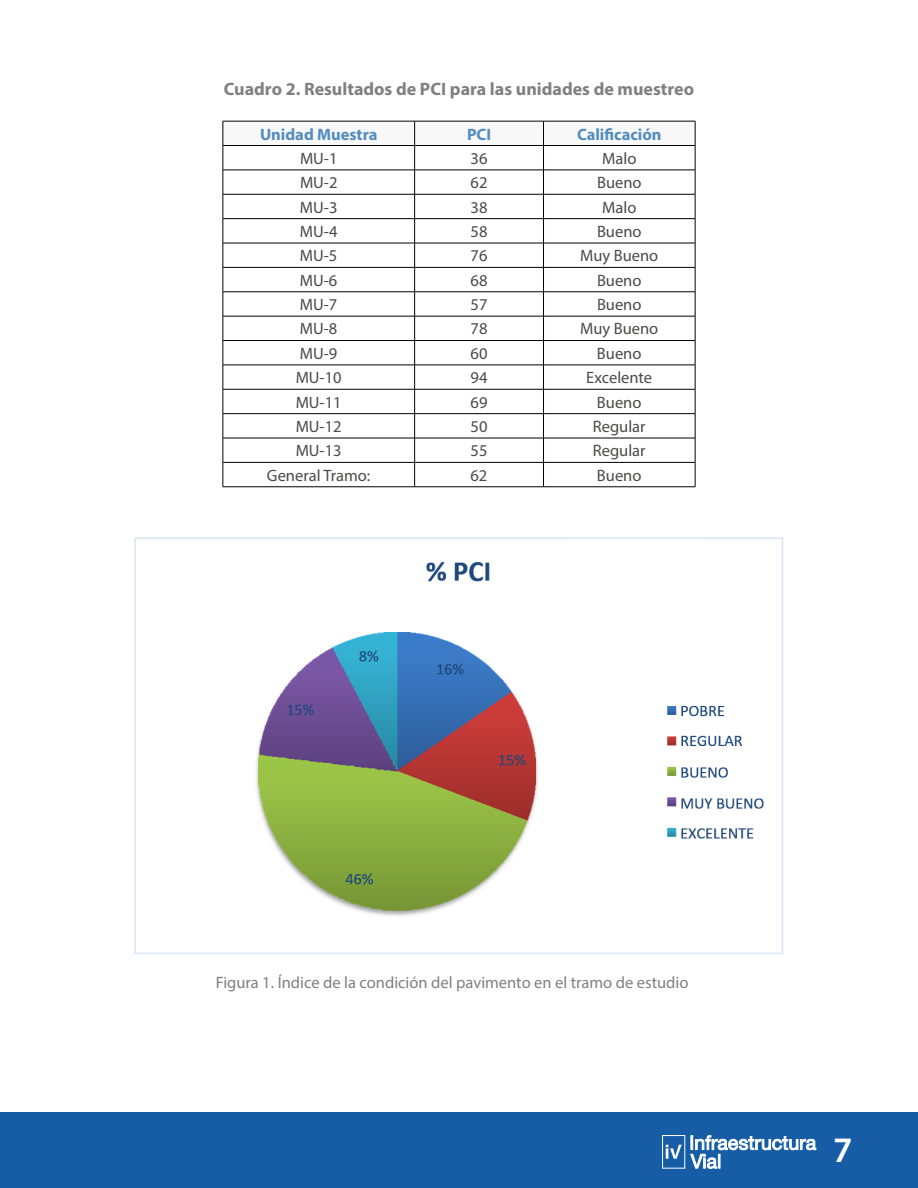
<style>
.page{position:relative;width:918px;height:1188px;background:#fff}
.page>*{position:absolute;margin:0;border:0;box-sizing:border-box;transform-origin:0 0}
.t1{font:600 36px "Myriad Pro";color:#fff}
.t2{font:700 18px "Myriad Pro";color:#818080}
.t3{font:16.5px "Myriad Pro";color:#4a4a49}
.t4{font:16.5px "Myriad Pro";color:#818080}
.t5{font:700 16.5px "Myriad Pro";color:#538cbe}
</style>
<div class="page">
<div style="left:0;top:1112px;width:918px;height:76px;background:#165da5"></div>
<svg style="left:666px;top:1145px;width:16px;height:14px"></svg>
<svg style="left:690px;top:1135px;width:126px;height:34px"></svg>
<div style="left:662px;top:1135px;width:23px;height:34px;border:1px solid #fff"></div>
<hr style="left:223px;top:487px;width:192px;height:1px;background:#000">
<hr style="left:415px;top:487px;width:129px;height:1px;background:#000">
<hr style="left:544px;top:487px;width:151px;height:1px;background:#000">
<svg style="left:223px;top:121px;width:473px;height:366px"></svg>
<hr style="left:223px;top:145px;width:192px;height:1px;background:#000">
<hr style="left:415px;top:145px;width:129px;height:1px;background:#000">
<hr style="left:544px;top:145px;width:151px;height:1px;background:#000">
<img style="left:134px;top:537px;width:649px;height:417px">
<p class="t2" style="left:224px;top:77px;width:472px">Cuadro 2. Resultados de PCI para las unidades de muestreo</p>
<p class="t5" style="left:260px;top:123px;width:119px">Unidad Muestra</p>
<p class="t5" style="left:467px;top:123px;width:26px">PCI</p>
<p class="t5" style="left:577px;top:123px;width:86px">Calificación</p>
<p class="t3" style="left:300px;top:148px;width:39px">MU-1</p>
<p class="t3" style="left:471px;top:148px;width:18px">36</p>
<p class="t3" style="left:602px;top:148px;width:36px">Malo</p>
<p class="t3" style="left:300px;top:173px;width:39px">MU-2</p>
<p class="t3" style="left:471px;top:173px;width:18px">62</p>
<p class="t3" style="left:597px;top:173px;width:46px">Bueno</p>
<p class="t3" style="left:300px;top:197px;width:39px">MU-3</p>
<p class="t3" style="left:471px;top:197px;width:18px">38</p>
<p class="t3" style="left:602px;top:197px;width:36px">Malo</p>
<p class="t3" style="left:300px;top:221px;width:39px">MU-4</p>
<p class="t3" style="left:471px;top:221px;width:18px">58</p>
<p class="t3" style="left:597px;top:221px;width:46px">Bueno</p>
<p class="t3" style="left:300px;top:246px;width:39px">MU-5</p>
<p class="t3" style="left:471px;top:246px;width:18px">76</p>
<p class="t3" style="left:580px;top:246px;width:80px">Muy Bueno</p>
<p class="t3" style="left:300px;top:270px;width:39px">MU-6</p>
<p class="t3" style="left:471px;top:270px;width:18px">68</p>
<p class="t3" style="left:597px;top:270px;width:46px">Bueno</p>
<p class="t3" style="left:300px;top:294px;width:39px">MU-7</p>
<p class="t3" style="left:471px;top:294px;width:18px">57</p>
<p class="t3" style="left:597px;top:294px;width:46px">Bueno</p>
<p class="t3" style="left:300px;top:319px;width:39px">MU-8</p>
<p class="t3" style="left:471px;top:319px;width:18px">78</p>
<p class="t3" style="left:580px;top:319px;width:80px">Muy Bueno</p>
<p class="t3" style="left:300px;top:343px;width:39px">MU-9</p>
<p class="t3" style="left:471px;top:343px;width:18px">60</p>
<p class="t3" style="left:597px;top:343px;width:46px">Bueno</p>
<p class="t3" style="left:296px;top:368px;width:47px">MU-10</p>
<p class="t3" style="left:471px;top:368px;width:18px">94</p>
<p class="t3" style="left:586px;top:368px;width:67px">Excelente</p>
<p class="t3" style="left:296px;top:392px;width:47px">MU-11</p>
<p class="t3" style="left:471px;top:392px;width:18px">69</p>
<p class="t3" style="left:597px;top:392px;width:46px">Bueno</p>
<p class="t3" style="left:296px;top:416px;width:47px">MU-12</p>
<p class="t3" style="left:471px;top:416px;width:18px">50</p>
<p class="t3" style="left:593px;top:416px;width:54px">Regular</p>
<p class="t3" style="left:296px;top:441px;width:47px">MU-13</p>
<p class="t3" style="left:471px;top:441px;width:18px">55</p>
<p class="t3" style="left:593px;top:441px;width:54px">Regular</p>
<p class="t3" style="left:267px;top:465px;width:105px">General Tramo:</p>
<p class="t3" style="left:471px;top:465px;width:18px">62</p>
<p class="t3" style="left:597px;top:465px;width:46px">Bueno</p>
<p class="t4" style="left:216px;top:972px;width:474px">Figura 1. Índice de la condición del pavimento en el tramo de estudio</p>
<h1 class="t1" style="left:833px;top:1127px;width:21px">7</h1>
</div>
